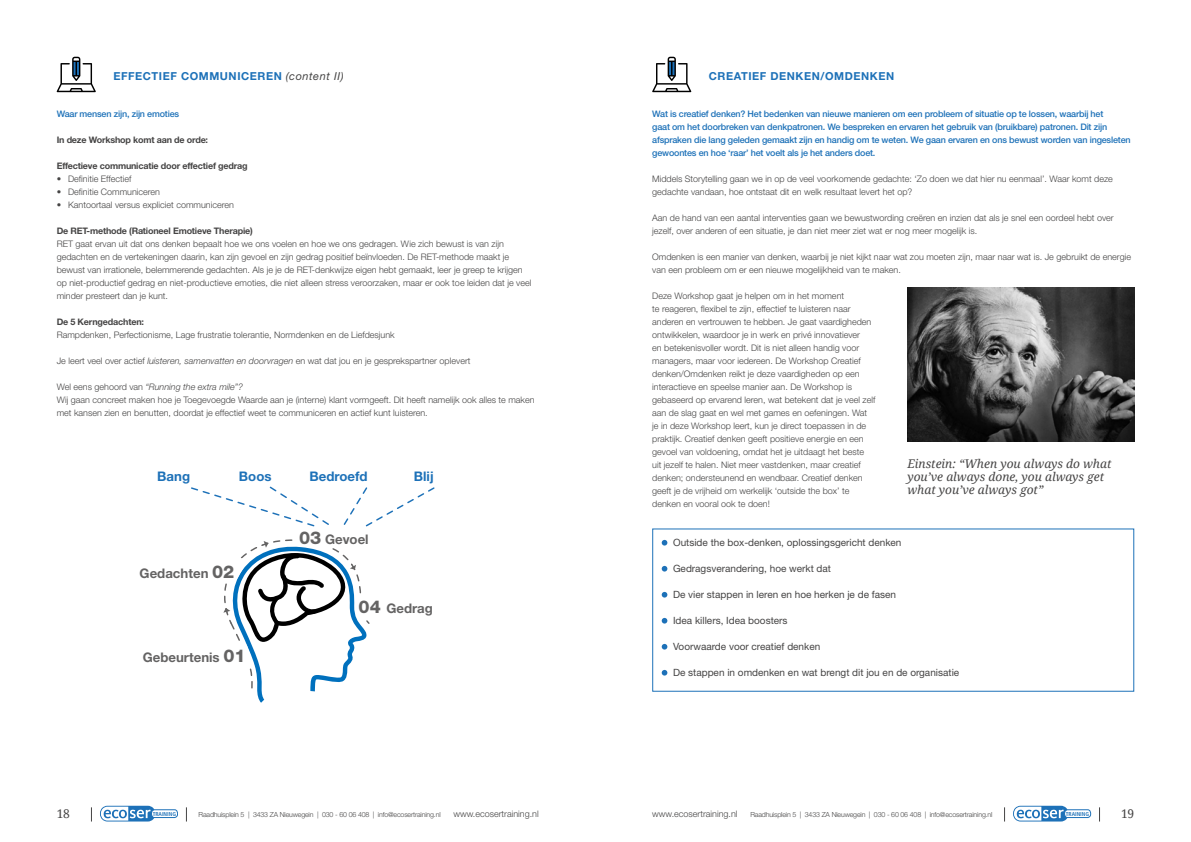
<style>
.page{position:relative;width:1191px;height:842px;background:#fff}
.page>*{position:absolute;margin:0;border:0;box-sizing:border-box;transform-origin:0 0}
.t1{font:700 13.2px "Helvetica Neue";color:#646363}
.t2{font:700 13.2px "Helvetica Neue";color:#1d71b8}
.t3{font:italic 12px/13px "Noto Serif";color:#454444}
.t4{font:12px "Noto Serif";color:#454444}
.t5{font:700 11px "Helvetica Neue";letter-spacing:.05em;color:#1d71b8}
.t6{font:10px "Helvetica Neue";color:#454444}
.t7{font:300 9px/13px "Helvetica Neue";color:#454444}
.t8{font:500 9px/13px "Helvetica Neue";letter-spacing:-.02em;color:#1d71b8}
.t9{font:700 9px "Helvetica Neue";letter-spacing:-.02em;color:#454444}
.t10{font:300 7px "Helvetica Neue";letter-spacing:-.02em;color:#454444}
.t11{font:700 condensed 5.6px "Frutiger";color:#1d71b8}
.s1{font-weight:400;font-style:italic;color:#454444}
.s2{font-style:italic}
.s3{font-weight:800;font-size:17.6px}
</style>
<div class="page">
<svg style="left:186px;top:807px;width:1px;height:14px"></svg>
<svg style="left:1099px;top:807px;width:1px;height:14px"></svg>
<svg style="left:91px;top:807px;width:1px;height:14px"></svg>
<svg style="left:1004px;top:807px;width:1px;height:14px"></svg>
<svg style="left:100px;top:806px;width:78px;height:15px"></svg>
<svg style="left:1013px;top:806px;width:78px;height:15px"></svg>
<svg style="left:661px;top:540px;width:6px;height:6px"></svg>
<svg style="left:661px;top:566px;width:6px;height:6px"></svg>
<svg style="left:661px;top:592px;width:6px;height:6px"></svg>
<svg style="left:661px;top:618px;width:6px;height:6px"></svg>
<svg style="left:661px;top:644px;width:6px;height:6px"></svg>
<svg style="left:661px;top:670px;width:6px;height:6px"></svg>
<div style="left:652px;top:528px;width:482px;height:164px;border:1px solid #1d71b8"></div>
<svg style="left:57px;top:57px;width:39px;height:35px"></svg>
<svg style="left:652px;top:57px;width:39px;height:35px"></svg>
<img style="left:907px;top:287px;width:227px;height:154px">
<svg style="left:191px;top:486px;width:244px;height:217px"></svg>
<p class="t5" style="left:113px;top:70px;width:232px">EFFECTIEF COMMUNICEREN <span class="s1">(content II)</span></p>
<p class="t5" style="left:709px;top:70px;width:187px">CREATIEF DENKEN/OMDENKEN</p>
<p class="t8" style="left:57px;top:107px;width:124px">Waar mensen zijn, zijn emoties</p>
<p class="t9" style="left:57px;top:134px;width:153px">In deze Workshop komt aan de orde:</p>
<p class="t9" style="left:57px;top:160px;width:192px">Effectieve communicatie door effectief gedrag</p>
<p class="t7" style="left:57px;top:172px;width:76px">• Definitie Effectief</p>
<p class="t7" style="left:57px;top:185px;width:105px">• Definitie Communiceren</p>
<p class="t7" style="left:57px;top:198px;width:179px">• Kantoortaal versus expliciet communiceren</p>
<p class="t9" style="left:57px;top:225px;width:198px">De RET-methode (Rationeel Emotieve Therapie)</p>
<p class="t7" style="left:57px;top:237px;width:476px">RET gaat ervan uit dat ons denken bepaalt hoe we ons voelen en hoe we ons gedragen. Wie zich bewust is van zijn gedachten en de vertekeningen daarin, kan zijn gevoel en zijn gedrag positief beïnvloeden. De RET-methode maakt je bewust van irrationele, belemmerende gedachten. Als je je de RET-denkwijze eigen hebt gemaakt, leer je greep te krijgen op niet-productief gedrag en niet-productieve emoties, die niet alleen stress veroorzaken, maar er ook toe leiden dat je veel minder presteert dan je kunt.</p>
<p class="t9" style="left:57px;top:316px;width:89px">De 5 Kerngedachten:</p>
<p class="t7" style="left:57px;top:328px;width:339px">Rampdenken, Perfectionisme, Lage frustratie tolerantie, Normdenken en de Liefdesjunk</p>
<p class="t7" style="left:57px;top:354px;width:415px">Je leert veel over actief <span class="s2">luisteren, samenvatten en doorvragen</span> en wat dat jou en je gesprekspartner oplevert</p>
<p class="t7" style="left:57px;top:380px;width:479px">Wel eens gehoord van <span class="s2">“Running the extra mile”?<br></span>Wij gaan concreet maken hoe je Toegevoegde Waarde aan je (interne) klant vormgeeft. Dit heeft namelijk ook alles te maken met kansen zien en benutten, doordat je effectief weet te communiceren en actief kunt luisteren.</p>
<h1 class="t2" style="left:157px;top:468px;width:34px">Bang</h1>
<h1 class="t2" style="left:239px;top:468px;width:34px">Boos</h1>
<h1 class="t2" style="left:309px;top:468px;width:60px">Bedroefd</h1>
<h1 class="t2" style="left:414px;top:468px;width:21px">Blij</h1>
<h1 class="t1" style="left:140px;top:565px;width:96px">Gedachten <span class="s3">02</span></h1>
<h1 class="t1" style="left:143px;top:649px;width:104px">Gebeurtenis <span class="s3">01</span></h1>
<h1 class="t1" style="left:299px;top:531px;width:71px"><span class="s3">03</span> Gevoel</h1>
<h1 class="t1" style="left:358px;top:600px;width:76px"><span class="s3">04</span> Gedrag</h1>
<p class="t8" style="left:652px;top:107px;width:480px">Wat is creatief denken? Het bedenken van nieuwe manieren om een probleem of situatie op te lossen, waarbij het<br>gaat om het doorbreken van denkpatronen. We bespreken en ervaren het gebruik van (bruikbare) patronen. Dit zijn afspraken die lang geleden gemaakt zijn en handig om te weten. We gaan ervaren en ons bewust worden van ingesleten gewoontes en hoe ‘raar’ het voelt als je het anders doet.</p>
<p class="t7" style="left:652px;top:172px;width:462px">Middels Storytelling gaan we in op de veel voorkomende gedachte: ‘Zo doen we dat hier nu eenmaal’. Waar komt deze gedachte vandaan, hoe ontstaat dit en welk resultaat levert het op?</p>
<p class="t7" style="left:652px;top:211px;width:463px">Aan de hand van een aantal interventies gaan we bewustwording creëren en inzien dat als je snel een oordeel hebt over jezelf, over anderen of een situatie, je dan niet meer ziet wat er nog meer mogelijk is.</p>
<p class="t7" style="left:652px;top:250px;width:480px">Omdenken is een manier van denken, waarbij je niet kijkt naar wat zou moeten zijn, maar naar wat is. Je gebruikt de energie van een probleem om er een nieuwe mogelijkheid van te maken.</p>
<p class="t7" style="left:652px;top:289px;width:225px">Deze Workshop gaat je helpen om in het moment<br>te reageren, flexibel te zijn, effectief te luisteren naar anderen en vertrouwen te hebben. Je gaat vaardigheden ontwikkelen, waardoor je in werk en privé innovatiever<br>en betekenisvoller wordt. Dit is niet alleen handig voor managers, maar voor iedereen. De Workshop Creatief denken/Omdenken reikt je deze vaardigheden op een interactieve en speelse manier aan. De Workshop is gebaseerd op ervarend leren, wat betekent dat je veel zelf aan de slag gaat en wel met games en oefeningen. Wat je in deze Workshop leert, kun je direct toepassen in de praktijk. Creatief denken geeft positieve energie en een gevoel van voldoening, omdat het je uitdaagt het beste uit jezelf te halen. Niet meer vastdenken, maar creatief denken; ondersteunend en wendbaar. Creatief denken geeft je de vrijheid om werkelijk ‘outside the box’ te denken en vooral ook te doen!</p>
<h2 class="t3" style="left:907px;top:457px;width:205px">Einstein: “When you always do what you’ve always done, you always get what you’ve always got”</h2>
<p class="t6" style="left:673px;top:536px;width:230px">Outside the box-denken, oplossingsgericht denken</p>
<p class="t6" style="left:673px;top:562px;width:159px">Gedragsverandering, hoe werkt dat</p>
<p class="t6" style="left:673px;top:588px;width:225px">De vier stappen in leren en hoe herken je de fasen</p>
<p class="t6" style="left:673px;top:614px;width:116px">Idea killers, Idea boosters</p>
<p class="t6" style="left:673px;top:640px;width:149px">Voorwaarde voor creatief denken</p>
<p class="t6" style="left:673px;top:666px;width:288px">De stappen in omdenken en wat brengt dit jou en de organisatie</p>
<h2 class="t4" style="left:57px;top:805px;width:15px">18</h2>
<p class="t11" style="left:153px;top:810px;width:25px">TRAINING</p>
<p class="t10" style="left:198px;top:810px;width:244px">Raadhuisplein 5 | 3433 ZA Nieuwegein | 030 - 60 06 408 | info@ecosertraining.nl</p>
<p class="t7" style="left:453px;top:807px;width:87px">www.ecosertraining.nl</p>
<p class="t7" style="left:652px;top:807px;width:87px">www.ecosertraining.nl</p>
<p class="t10" style="left:750px;top:810px;width:244px">Raadhuisplein 5 | 3433 ZA Nieuwegein | 030 - 60 06 408 | info@ecosertraining.nl</p>
<p class="t11" style="left:1065px;top:810px;width:25px">TRAINING</p>
<h2 class="t4" style="left:1121px;top:805px;width:15px">19</h2>
</div>
